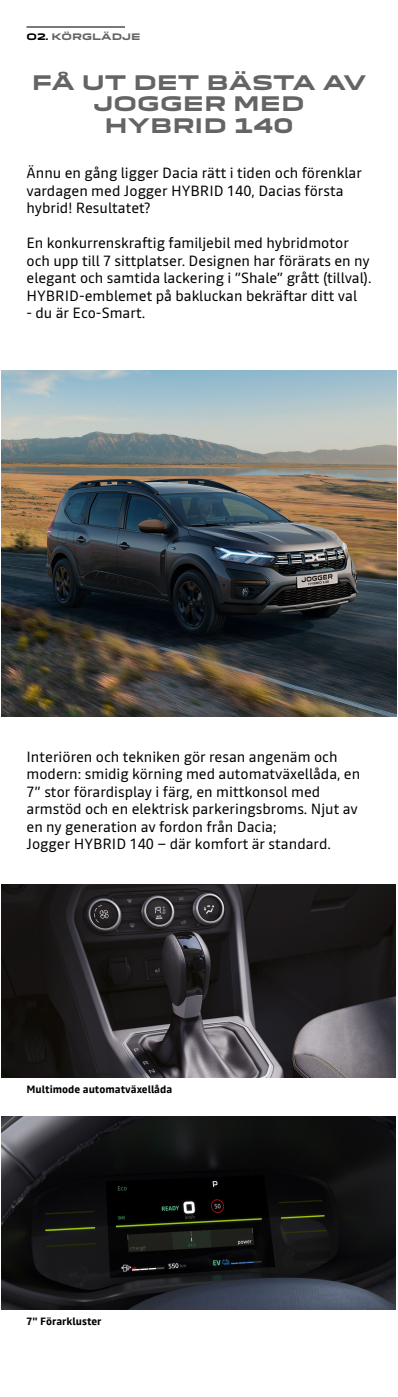
<style>
.page{position:relative;width:398px;height:1397px;background:#fff}
.page>*{position:absolute;margin:0;border:0;box-sizing:border-box;transform-origin:0 0}
.t1{font:700 19.6px/21.3px "Dacia Block Extended";color:#646464;text-align:center}
.t2{font:14.7px/17.5px "Read";color:#000}
.t3{font:700 10.5px "Read";color:#000}
.t4{font:700 8.75px "Dacia Block Extended";color:#646464}
.s1{color:#000}
</style>
<div class="page">
<img style="left:2px;top:371px;width:394px;height:345px">
<img style="left:2px;top:884px;width:394px;height:194px">
<img style="left:2px;top:1116px;width:394px;height:194px">
<hr style="left:26px;top:26px;width:99px;height:2px;background:#000">
<p class="t4" style="left:26px;top:32px;width:116px"><span class="s1">O2.</span> KÖRGLÄDJE</p>
<h1 class="t1" style="left:32px;top:73px;width:336px">FÅ UT DET BÄSTA AV<br>JOGGER MED<br>HYBRID 140</h1>
<p class="t2" style="left:26px;top:164px;width:337px">Ännu en gång ligger Dacia rätt i tiden och förenklar vardagen med Jogger HYBRID 140, Dacias första hybrid! Resultatet?</p>
<p class="t2" style="left:26px;top:234px;width:346px">En konkurrenskraftig familjebil med hybridmotor och upp till 7 sittplatser. Designen har förärats en ny elegant och samtida lackering i ”Shale” grått (tillval).<br>HYBRID-emblemet på bakluckan bekräftar ditt val</p>
<p class="t2" style="left:26px;top:304px;width:120px">- du är Eco-Smart.</p>
<p class="t2" style="left:26px;top:748px;width:335px">Interiören och tekniken gör resan angenäm och modern: smidig körning med automatväxellåda, en 7” stor förardisplay i färg, en mittkonsol med armstöd och en elektrisk parkeringsbroms. Njut av en ny generation av fordon från Dacia;<br>Jogger HYBRID 140 – där komfort är standard.</p>
<p class="t3" style="left:26px;top:1082px;width:147px">Multimode automatväxellåda</p>
<p class="t3" style="left:26px;top:1314px;width:77px">7" Förarkluster</p>
</div>
